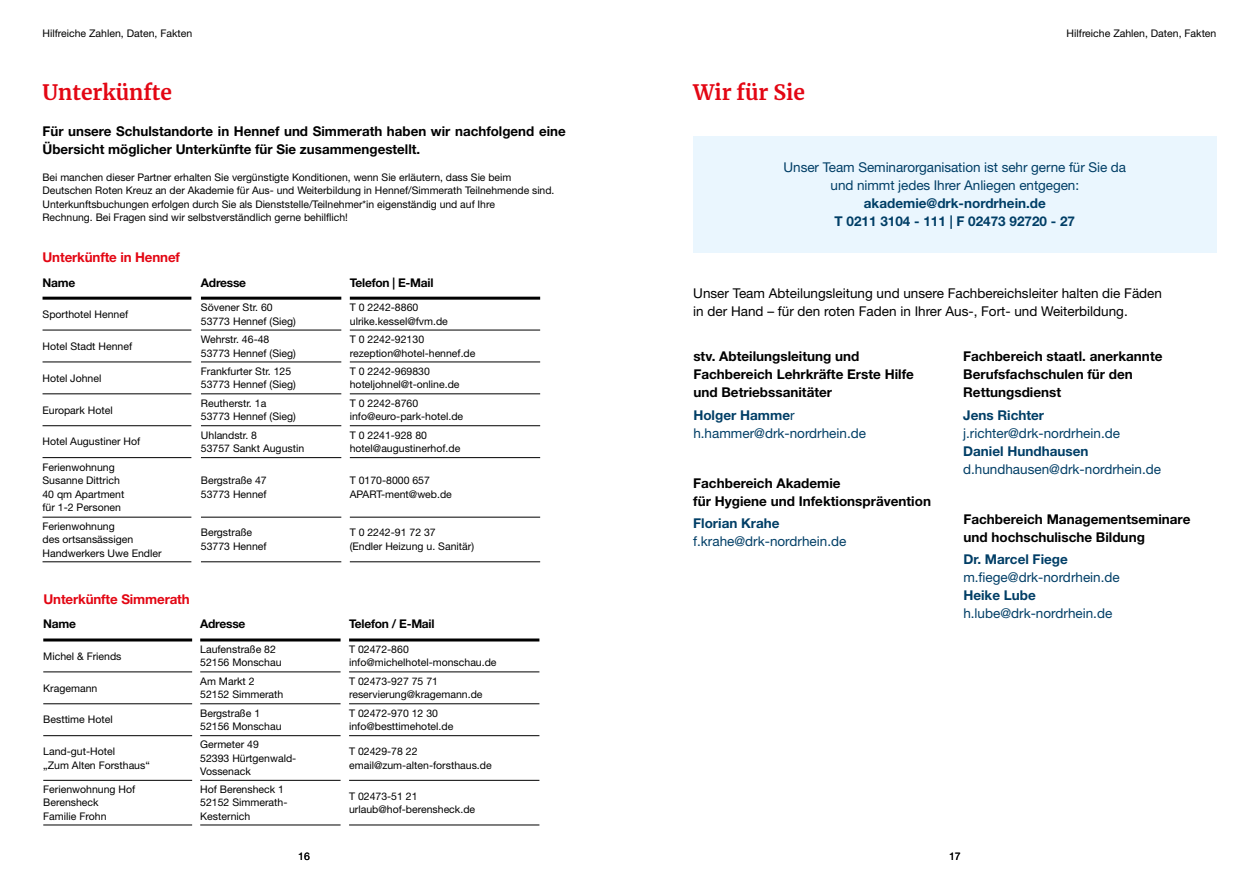
<style>
.page{position:relative;width:1259px;height:893px;background:#fff}
.page>*{position:absolute;margin:0;border:0;box-sizing:border-box;transform-origin:0 0}
.t1{font:700 21px "Merriweather";color:#e30613}
.t2{font:700 13.5px/18px "Helvetica Neue LT Std";color:#000}
.t3{font:13.5px/18px "Helvetica Neue LT Std";color:#003e66}
.t4{font:13.5px/18px "Helvetica Neue LT Std";color:#000}
.t5{font:700 13.5px/18px "Helvetica Neue LT Std";color:#003e66;text-align:center}
.t6{font:700 13.5px "Helvetica Neue LT Std";letter-spacing:-.01em;color:#e30613}
.t7{font:700 12px "Helvetica Neue LT Std";letter-spacing:-.02em;color:#000}
.t8{font:10.5px/13.5px "Helvetica Neue LT Std";color:#000}
.s1{font-weight:700}
</style>
<div class="page">
<hr style="left:43px;top:703px;width:149px;height:1px;background:#000">
<hr style="left:200px;top:703px;width:140px;height:1px;background:#000">
<hr style="left:349px;top:703px;width:190px;height:1px;background:#000">
<hr style="left:43px;top:735px;width:149px;height:1px;background:#000">
<hr style="left:200px;top:735px;width:140px;height:1px;background:#000">
<hr style="left:349px;top:735px;width:190px;height:1px;background:#000">
<hr style="left:43px;top:780px;width:149px;height:1px;background:#000">
<hr style="left:200px;top:780px;width:140px;height:1px;background:#000">
<hr style="left:349px;top:780px;width:190px;height:1px;background:#000">
<hr style="left:43px;top:672px;width:149px;height:1px;background:#000">
<hr style="left:200px;top:672px;width:140px;height:1px;background:#000">
<hr style="left:349px;top:672px;width:190px;height:1px;background:#000">
<hr style="left:43px;top:825px;width:149px;height:1px;background:#000">
<hr style="left:200px;top:825px;width:140px;height:1px;background:#000">
<hr style="left:349px;top:825px;width:190px;height:1px;background:#000">
<hr style="left:43px;top:638px;width:149px;height:3px;background:#000">
<hr style="left:200px;top:638px;width:140px;height:3px;background:#000">
<hr style="left:349px;top:638px;width:190px;height:3px;background:#000">
<hr style="left:43px;top:362px;width:148px;height:1px;background:#000">
<hr style="left:201px;top:362px;width:140px;height:1px;background:#000">
<hr style="left:350px;top:362px;width:190px;height:1px;background:#000">
<hr style="left:43px;top:394px;width:148px;height:1px;background:#000">
<hr style="left:201px;top:394px;width:140px;height:1px;background:#000">
<hr style="left:350px;top:394px;width:190px;height:1px;background:#000">
<hr style="left:43px;top:425px;width:148px;height:1px;background:#000">
<hr style="left:201px;top:425px;width:140px;height:1px;background:#000">
<hr style="left:350px;top:425px;width:190px;height:1px;background:#000">
<hr style="left:43px;top:330px;width:148px;height:1px;background:#000">
<hr style="left:201px;top:330px;width:140px;height:1px;background:#000">
<hr style="left:350px;top:330px;width:190px;height:1px;background:#000">
<hr style="left:43px;top:457px;width:148px;height:1px;background:#000">
<hr style="left:43px;top:517px;width:148px;height:1px;background:#000">
<hr style="left:201px;top:457px;width:140px;height:1px;background:#000">
<hr style="left:201px;top:517px;width:140px;height:1px;background:#000">
<hr style="left:350px;top:457px;width:190px;height:1px;background:#000">
<hr style="left:350px;top:517px;width:190px;height:1px;background:#000">
<hr style="left:43px;top:297px;width:148px;height:3px;background:#000">
<hr style="left:201px;top:297px;width:140px;height:3px;background:#000">
<hr style="left:350px;top:297px;width:190px;height:3px;background:#000">
<hr style="left:43px;top:562px;width:148px;height:1px;background:#000">
<hr style="left:201px;top:562px;width:140px;height:1px;background:#000">
<hr style="left:350px;top:562px;width:190px;height:1px;background:#000">
<div style="left:693px;top:136px;width:523px;height:117px;background:#eaf6fe"></div>
<p class="t8" style="left:43px;top:27px;width:151px">Hilfreiche Zahlen, Daten, Fakten</p>
<p class="t8" style="left:1066px;top:27px;width:151px">Hilfreiche Zahlen, Daten, Fakten</p>
<h1 class="t1" style="left:43px;top:78px;width:131px">Unterkünfte</h1>
<p class="t2" style="left:43px;top:122px;width:525px">Für unsere Schulstandorte in Hennef und Simmerath haben wir nachfolgend eine<br>Übersicht möglicher Unterkünfte für Sie zusammengestellt.</p>
<p class="t8" style="left:43px;top:170px;width:513px">Bei manchen dieser Partner erhalten Sie vergünstigte Konditionen, wenn Sie erläutern, dass Sie beim Deutschen Roten Kreuz an der Akademie für Aus- und Weiterbildung in Hennef/Simmerath Teilnehmende sind.<br>Unterkunftsbuchungen erfolgen durch Sie als Dienststelle/Teilnehmer*in eigenständig und auf Ihre<br>Rechnung. Bei Fragen sind wir selbstverständlich gerne behilflich!</p>
<p class="t6" style="left:43px;top:249px;width:139px">Unterkünfte in Hennef</p>
<p class="t7" style="left:43px;top:275px;width:34px">Name</p>
<p class="t7" style="left:201px;top:275px;width:47px">Adresse</p>
<p class="t7" style="left:350px;top:275px;width:85px">Telefon | E-Mail</p>
<p class="t8" style="left:43px;top:307px;width:87px">Sporthotel Hennef</p>
<p class="t8" style="left:201px;top:300px;width:96px">Sövener Str. 60<br>53773 Hennef (Sieg)</p>
<p class="t8" style="left:350px;top:300px;width:100px">T 0 2242-8860 ulrike.kessel@fvm.de</p>
<p class="t8" style="left:43px;top:339px;width:91px">Hotel Stadt Hennef</p>
<p class="t8" style="left:201px;top:332px;width:96px">Wehrstr. 46-48<br>53773 Hennef (Sieg)</p>
<p class="t8" style="left:350px;top:332px;width:127px">T 0 2242-92130 rezeption@hotel-hennef.de</p>
<p class="t8" style="left:42px;top:371px;width:60px">Hotel Johnel</p>
<p class="t8" style="left:201px;top:364px;width:96px">Frankfurter Str. 125<br>53773 Hennef (Sieg)</p>
<p class="t8" style="left:350px;top:364px;width:111px">T 0 2242-969830 hoteljohnel@t-online.de</p>
<p class="t8" style="left:42px;top:403px;width:72px">Europark Hotel</p>
<p class="t8" style="left:201px;top:396px;width:96px">Reutherstr. 1a<br>53773 Hennef (Sieg)</p>
<p class="t8" style="left:350px;top:396px;width:115px">T 0 2242-8760 info@euro-park-hotel.de</p>
<p class="t8" style="left:42px;top:435px;width:99px">Hotel Augustiner Hof</p>
<p class="t8" style="left:201px;top:428px;width:105px">Uhlandstr. 8<br>53757 Sankt Augustin</p>
<p class="t8" style="left:350px;top:428px;width:112px">T 0 2241-928 80 hotel@augustinerhof.de</p>
<p class="t8" style="left:42px;top:460px;width:83px">Ferienwohnung<br>Susanne Dittrich<br>40 qm Apartment für 1-2 Personen</p>
<p class="t8" style="left:201px;top:474px;width:67px">Bergstraße 47<br>53773 Hennef</p>
<p class="t8" style="left:350px;top:474px;width:104px">T 0170-8000 657<br>APART-ment@web.de</p>
<p class="t8" style="left:42px;top:519px;width:121px">Ferienwohnung<br>des ortsansässigen<br>Handwerkers Uwe Endler</p>
<p class="t8" style="left:201px;top:526px;width:67px">Bergstraße<br>53773 Hennef</p>
<p class="t8" style="left:350px;top:526px;width:126px">T 0 2242-91 72 37<br>(Endler Heizung u. Sanitär)</p>
<p class="t6" style="left:43px;top:591px;width:148px">Unterkünfte Simmerath</p>
<p class="t7" style="left:43px;top:617px;width:34px">Name</p>
<p class="t7" style="left:200px;top:617px;width:47px">Adresse</p>
<p class="t7" style="left:349px;top:617px;width:87px">Telefon / E-Mail</p>
<p class="t8" style="left:43px;top:649px;width:80px">Michel &amp; Friends</p>
<p class="t8" style="left:200px;top:642px;width:83px">Laufenstraße 82<br>52156 Monschau</p>
<p class="t8" style="left:349px;top:642px;width:149px">T 02472-860 info@michelhotel-monschau.de</p>
<p class="t8" style="left:43px;top:681px;width:56px">Kragemann</p>
<p class="t8" style="left:200px;top:674px;width:85px">Am Markt 2<br>52152 Simmerath</p>
<p class="t8" style="left:349px;top:674px;width:135px">T 02473-927 75 71 reservierung@kragemann.de</p>
<p class="t8" style="left:43px;top:713px;width:71px">Besttime Hotel</p>
<p class="t8" style="left:200px;top:706px;width:83px">Bergstraße 1<br>52156 Monschau</p>
<p class="t8" style="left:349px;top:706px;width:106px">T 02472-970 12 30 info@besttimehotel.de</p>
<p class="t8" style="left:43px;top:744px;width:108px">Land-gut-Hotel<br>„Zum Alten Forsthaus“</p>
<p class="t8" style="left:200px;top:738px;width:98px">Germeter 49<br>52393 Hürtgenwald-<br>Vossenack</p>
<p class="t8" style="left:349px;top:744px;width:144px">T 02429-78 22 email@zum-alten-forsthaus.de</p>
<p class="t8" style="left:43px;top:782px;width:93px">Ferienwohnung Hof<br>Berensheck<br>Familie Frohn</p>
<p class="t8" style="left:200px;top:782px;width:89px">Hof Berensheck 1<br>52152 Simmerath-<br>Kesternich</p>
<p class="t8" style="left:349px;top:789px;width:128px">T 02473-51 21 urlaub@hof-berensheck.de</p>
<h1 class="t1" style="left:693px;top:78px;width:113px">Wir für Sie</h1>
<p class="t3" style="left:783px;top:158px;width:344px;text-align:center">Unser Team Seminarorganisation ist sehr gerne für Sie da und nimmt jedes Ihrer Anliegen entgegen:</p>
<p class="t5" style="left:834px;top:194px;width:242px">akademie@drk-nordrhein.de<br>T 0211 3104 - 111 | F 02473 92720 - 27</p>
<p class="t4" style="left:693px;top:284px;width:470px">Unser Team Abteilungsleitung und unsere Fachbereichsleiter halten die Fäden in der Hand – für den roten Faden in Ihrer Aus-, Fort- und Weiterbildung.</p>
<p class="t2" style="left:693px;top:347px;width:222px">stv. Abteilungsleitung und<br>Fachbereich Lehrkräfte Erste Hilfe und Betriebssanitäter</p>
<p class="t3" style="left:693px;top:406px;width:174px"><span class="s1">Holger Hamme</span>r h.hammer@drk-nordrhein.de</p>
<p class="t2" style="left:693px;top:474px;width:239px">Fachbereich Akademie<br>für Hygiene und Infektionsprävention</p>
<p class="t5" style="left:693px;top:514px;width:88px">Florian Krahe</p>
<p class="t3" style="left:693px;top:532px;width:155px">f.krahe@drk-nordrhein.de</p>
<p class="t2" style="left:963px;top:347px;width:201px">Fachbereich staatl. anerkannte<br>Berufsfachschulen für den<br>Rettungsdienst</p>
<p class="t5" style="left:963px;top:406px;width:82px">Jens Richter</p>
<p class="t3" style="left:963px;top:424px;width:158px">j.richter@drk-nordrhein.de</p>
<p class="t5" style="left:963px;top:442px;width:127px">Daniel Hundhausen</p>
<p class="t3" style="left:963px;top:460px;width:199px">d.hundhausen@drk-nordrhein.de</p>
<p class="t2" style="left:963px;top:510px;width:228px">Fachbereich Managementseminare und hochschulische Bildung</p>
<p class="t5" style="left:963px;top:550px;width:106px">Dr. Marcel Fiege</p>
<p class="t3" style="left:963px;top:568px;width:158px">m.fiege@drk-nordrhein.de</p>
<p class="t5" style="left:963px;top:586px;width:74px">Heike Lube</p>
<p class="t3" style="left:963px;top:604px;width:150px">h.lube@drk-nordrhein.de</p>
<p class="t8" style="left:298px;top:849px;width:13px">16</p>
<p class="t8" style="left:949px;top:849px;width:13px">17</p>
</div>
